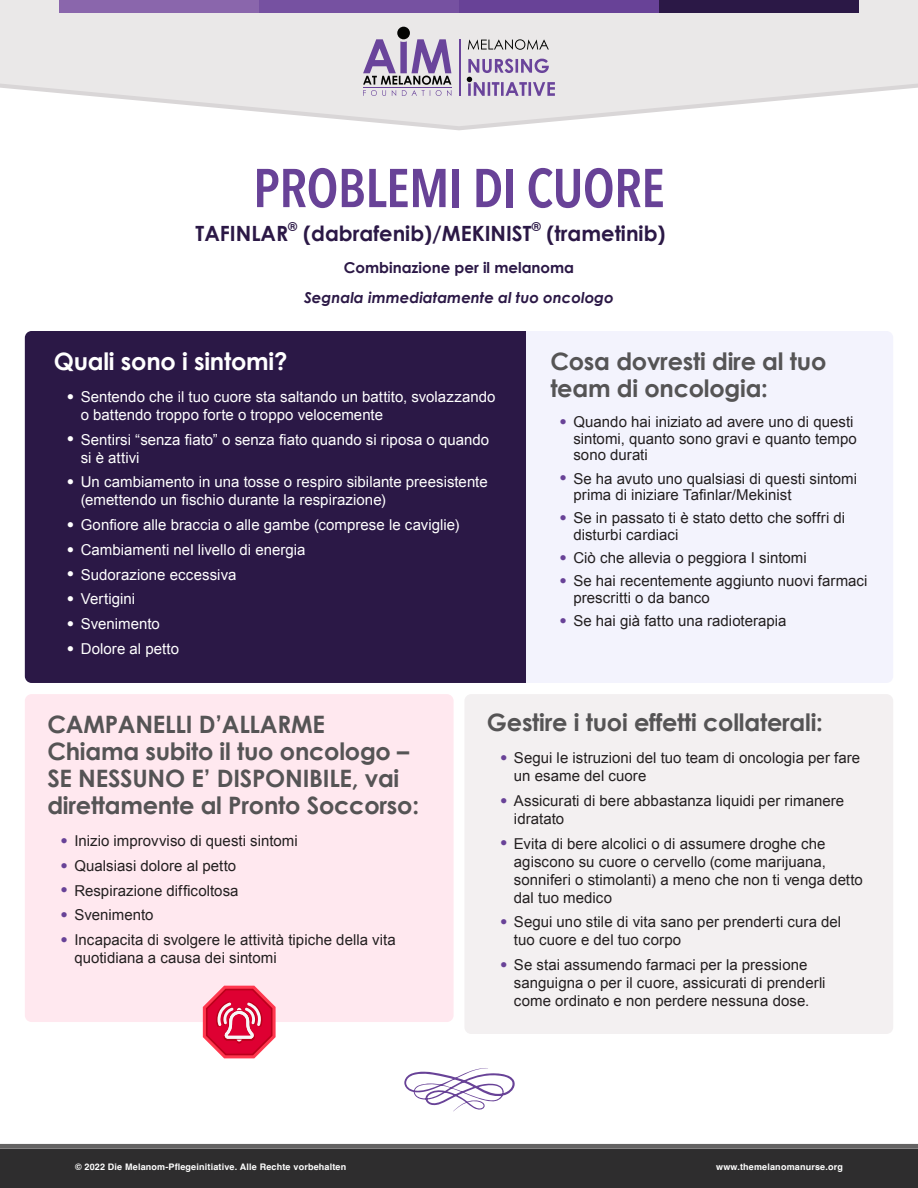
<style>
.page{position:relative;width:918px;height:1188px;background:#fff}
.page>*{position:absolute;margin:0;border:0;box-sizing:border-box;transform-origin:0 0}
.Heading_1{font:600 54px "Avenir Next Condensed";letter-spacing:-.01em;color:#684297}
.t1{font:700 24px/27px "Century Gothic";letter-spacing:-.01em;color:#555455}
.t2{font:700 24px "Century Gothic";letter-spacing:-.01em;color:#fff}
.t3{font:700 21px "Century Gothic";color:#2b1846}
.t4{font:15px/18px "Arial";color:#231f20}
.t5{font:15px/18px "Arial";letter-spacing:.005em;color:#fff}
.Heading_1_Sub_2{font:italic 700 15px "Century Gothic";color:#2b1846}
.Heading_1_Sub_2-2{font:700 15px "Century Gothic";color:#2b1846}
.t6{font:700 12.3px "Century Gothic";color:#2b1846}
.t7{font:700 9px "Helvetica";letter-spacing:.02em;color:#fff}
</style>
<div class="page">
<svg style="left:415px;top:126px;width:88px;height:4px"></svg>
<svg style="left:0;top:0;width:918px;height:126px;fill:#eae8e8"></svg>
<div style="left:59px;top:0;width:200px;height:14px;background:#8a66ac"></div>
<div style="left:259px;top:0;width:200px;height:14px;background:#7651a1"></div>
<div style="left:659px;top:0;width:200px;height:14px;background:#2b1846"></div>
<div style="left:459px;top:0;width:200px;height:14px;background:#684297"></div>
<svg style="left:363px;top:39px;width:88px;height:57px;background:#b1a3bf"></svg>
<div style="left:397px;top:27px;width:13px;height:12px;background:#040503;border-radius:50%"></div>
<hr style="left:459px;top:39px;width:1px;height:57px;background:#6a449b">
<svg style="left:468px;top:39px;width:81px;height:11px"></svg>
<svg style="left:467px;top:59px;width:88px;height:37px;background:#bcaecc"></svg>
<div style="left:0;top:1149px;width:918px;height:39px;background:#2e2d2e"></div>
<svg style="left:0;top:1144px;width:918px;height:5px;background:#6a6969"></svg>
<div style="left:25px;top:331px;width:501px;height:352px;background:#2b1846"></div>
<div style="left:464px;top:694px;width:429px;height:340px;background:#f3f0f1;border-radius:7px"></div>
<div style="left:526px;top:331px;width:367px;height:352px;background:#f3f3fd"></div>
<svg style="left:404px;top:1068px;width:111px;height:44px"></svg>
<div style="left:25px;top:694px;width:429px;height:328px;background:#ffe8ef;border-radius:7px"></div>
<svg style="left:203px;top:986px;width:73px;height:72px"></svg>
<svg style="left:561px;top:419px;width:5px;height:6px"></svg>
<svg style="left:561px;top:475px;width:5px;height:6px"></svg>
<svg style="left:561px;top:515px;width:5px;height:6px"></svg>
<svg style="left:561px;top:555px;width:5px;height:5px"></svg>
<svg style="left:561px;top:578px;width:5px;height:6px"></svg>
<svg style="left:561px;top:618px;width:5px;height:5px"></svg>
<svg style="left:68px;top:394px;width:5px;height:5px"></svg>
<svg style="left:68px;top:436px;width:5px;height:6px"></svg>
<svg style="left:68px;top:479px;width:5px;height:6px"></svg>
<svg style="left:68px;top:522px;width:5px;height:5px"></svg>
<svg style="left:68px;top:547px;width:5px;height:5px"></svg>
<svg style="left:68px;top:571px;width:5px;height:6px"></svg>
<svg style="left:68px;top:596px;width:5px;height:6px"></svg>
<svg style="left:68px;top:621px;width:5px;height:5px"></svg>
<svg style="left:68px;top:646px;width:5px;height:5px"></svg>
<p class="Heading_1" style="left:253px;top:142px;width:413px">PROBLEMI DI CUORE</p>
<p class="t3" style="left:196px;top:218px;width:94px">TAFINLAR</p>
<p class="t6" style="left:288px;top:217px;width:11px">®</p>
<p class="t3" style="left:303px;top:218px;width:230px">(dabrafenib)/MEKINIST</p>
<p class="t6" style="left:532px;top:217px;width:11px">®</p>
<p class="t3" style="left:547px;top:218px;width:120px">(trametinib)</p>
<p class="Heading_1_Sub_2-2" style="left:344px;top:256px;width:232px">Combinazione per il melanoma</p>
<p class="Heading_1_Sub_2" style="left:304px;top:287px;width:311px">Segnala immediatamente al tuo oncologo</p>
<p class="t2" style="left:54px;top:343px;width:235px">Quali sono i sintomi?</p>
<p class="t5" style="left:81px;top:388px;width:416px">Sentendo che il tuo cuore sta saltando un battito, svolazzando o battendo troppo forte o troppo velocemente</p>
<p class="t5" style="left:81px;top:431px;width:410px">Sentirsi “senza fiato” o senza fiato quando si riposa o quando si è attivi</p>
<p class="t5" style="left:81px;top:473px;width:408px">Un cambiamento in una tosse o respiro sibilante preesistente (emettendo un fischio durante la respirazione)</p>
<p class="t5" style="left:81px;top:516px;width:380px">Gonfiore alle braccia o alle gambe (comprese le caviglie)</p>
<p class="t5" style="left:81px;top:541px;width:226px">Cambiamenti nel livello di energia</p>
<p class="t5" style="left:81px;top:566px;width:157px">Sudorazione eccessiva</p>
<p class="t5" style="left:81px;top:590px;width:56px">Vertigini</p>
<p class="t5" style="left:81px;top:615px;width:81px">Svenimento</p>
<p class="t5" style="left:81px;top:640px;width:100px">Dolore al petto</p>
<p class="t1" style="left:550px;top:347px;width:277px">Cosa dovresti dire al tuo team di oncologia:</p>
<p class="t4" style="left:573px;top:414px;width:285px;line-height:16.5px">Quando hai iniziato ad avere uno di questi sintomi, quanto sono gravi e quanto tempo sono durati</p>
<p class="t4" style="left:573px;top:470px;width:285px;line-height:16.5px">Se ha avuto uno qualsiasi di questi sintomi prima di iniziare Tafinlar/Mekinist</p>
<p class="t4" style="left:573px;top:510px;width:273px;line-height:16.5px">Se in passato ti è stato detto che soffri di disturbi cardiaci</p>
<p class="t4" style="left:573px;top:549px;width:235px">Ciò che allevia o peggiora I sintomi</p>
<p class="t4" style="left:573px;top:573px;width:296px;line-height:16.5px">Se hai recentemente aggiunto nuovi farmaci prescritti o da banco</p>
<p class="t4" style="left:573px;top:612px;width:215px">Se hai già fatto una radioterapia</p>
<p class="t1" style="left:47px;top:710px;width:373px">CAMPANELLI D’ALLARME<br>Chiama subito il tuo oncologo –<br>SE NESSUNO E’ DISPONIBILE, vai direttamente al Pronto Soccorso:</p>
<p class="t4" style="left:74px;top:832px;width:225px">Inizio improvviso di questi sintomi</p>
<p class="t4" style="left:74px;top:857px;width:163px">Qualsiasi dolore al petto</p>
<p class="t4" style="left:74px;top:881px;width:166px">Respirazione difficoltosa</p>
<p class="t4" style="left:74px;top:906px;width:81px">Svenimento</p>
<p class="t4" style="left:74px;top:931px;width:323px">Incapacita di svolgere le attività tipiche della vita quotidiana a causa dei sintomi</p>
<p class="t1" style="left:487px;top:708px;width:337px">Gestire i tuoi effetti collaterali:</p>
<p class="t4" style="left:514px;top:749px;width:348px">Segui le istruzioni del tuo team di oncologia per fare un esame del cuore</p>
<p class="t4" style="left:514px;top:792px;width:332px">Assicurati di bere abbastanza liquidi per rimanere idratato</p>
<p class="t4" style="left:514px;top:835px;width:350px">Evita di bere alcolici o di assumere droghe che agiscono su cuore o cervello (come marijuana, sonniferi o stimolanti) a meno che non ti venga detto dal tuo medico</p>
<p class="t4" style="left:514px;top:913px;width:329px">Segui uno stile di vita sano per prenderti cura del tuo cuore e del tuo corpo</p>
<p class="t4" style="left:514px;top:956px;width:313px">Se stai assumendo farmaci per la pressione sanguigna o per il cuore, assicurati di prenderli come ordinato e non perdere nessuna dose.</p>
<p class="t7" style="left:75px;top:1161px;width:273px">© 2022 Die Melanom-Pflegeinitiative. Alle Rechte vorbehalten</p>
<p class="t7" style="left:716px;top:1161px;width:128px">www.themelanomanurse.org</p>
</div>
